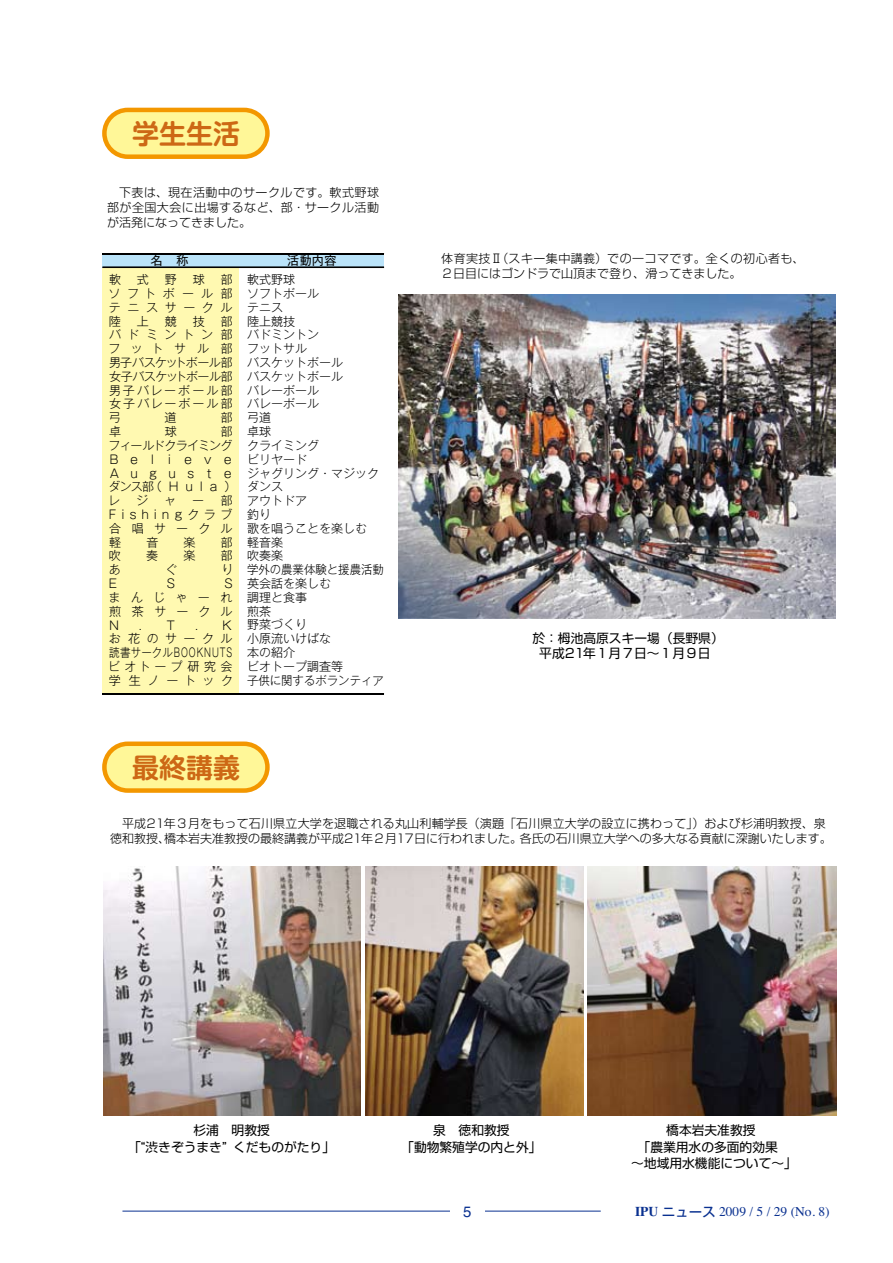
<style>
.page{position:relative;width:893px;height:1263px;background:#fff}
.page>*{position:absolute;margin:0;border:0;box-sizing:border-box;transform-origin:0 0}
.t1{font:27px "Shin M Go Pro De Bold 90 pv RKSJ H";color:#cd6815}
.t2{font:15px "Helvetica";color:#0a3190}
.t3{font:13.5px "Times";color:#0a3190}
.t4{font:12.75px/16.5px "Shin Go Pr 6 Regular 90 pv RKSJ H";color:#000;text-align:center}
.t5{font:12px/13.8px "Gothic MB101 Pr 6 Light 90 pv RKSJ H";color:#000;text-align:justify}
.t6{font:12px/15px "Shin Go Pr 6 Light 90 pv RKSJ H";letter-spacing:.015em;color:#000}
.t7{font:12px "Gothic MB101 Pr 6 Regular 90 pv RKSJ H";color:#000}
.s1{font-weight:700}
.s2{font-family:"Gothic MB101 Pr 6 Medium 90 pv RKSJ H"}
</style>
<div class="page">
<hr style="left:122px;top:1211px;width:479px;height:1px;background:#0a3190">
<div style="left:450px;top:1208px;width:35px;height:6px;background:#fff"></div>
<div style="left:104px;top:110px;width:163px;height:47px;background:#fff798;border-radius:23px"></div>
<div style="left:102px;top:108px;width:168px;height:51px;border:4px solid #f39700;border-radius:23px"></div>
<div style="left:104px;top:744px;width:163px;height:46px;background:#fff798;border-radius:23px"></div>
<div style="left:102px;top:741px;width:168px;height:52px;border:4px solid #f39700;border-radius:23px"></div>
<img style="left:399px;top:295px;width:437px;height:323px">
<div style="left:102px;top:254px;width:282px;height:14px;background:#bae3f9"></div>
<div style="left:102px;top:268px;width:137px;height:426px;background:#fff9b1"></div>
<hr style="left:102px;top:253px;width:282px;height:1px;background:#000">
<hr style="left:102px;top:254px;width:282px;height:1px;background:#000">
<hr style="left:102px;top:267px;width:282px;height:1px;background:#000">
<hr style="left:102px;top:694px;width:282px;height:1px;background:#000">
<img style="left:103px;top:866px;width:258px;height:249px">
<img style="left:366px;top:866px;width:217px;height:249px">
<img style="left:588px;top:866px;width:249px;height:249px">
<h1 class="t1" style="left:132px;top:112px;width:110px">学生生活</h1>
<p class="t6" style="left:107px;top:184px;width:273px;text-align:justify;text-indent:12px">下表は、現在活動中のサークルです。軟式野球部が全国大会に出場するなど、部・サークル活動が活発になってきました。</p>
<p class="t7" style="left:151px;top:251px;width:39px">名　称</p>
<p class="t5" style="left:109px;top:272px;width:14px">軟</p>
<p class="t5" style="left:137px;top:272px;width:14px">式</p>
<p class="t5" style="left:165px;top:272px;width:14px">野</p>
<p class="t5" style="left:193px;top:272px;width:14px">球</p>
<p class="t5" style="left:109px;top:272px;width:126px;text-indent:112px">部ソフトボール部テニスサークル陸</p>
<p class="t5" style="left:137px;top:313px;width:14px">上</p>
<p class="t5" style="left:165px;top:313px;width:14px">競</p>
<p class="t5" style="left:193px;top:313px;width:14px">技</p>
<p class="t5" style="left:109px;top:313px;width:126px;text-indent:112px">部バドミントン部フットサル部男子バスケットボール部女子バスケットボール部男子バレーボール部女子バレーボール部弓</p>
<p class="t5" style="left:165px;top:410px;width:14px">道</p>
<p class="t5" style="left:221px;top:410px;width:14px">部</p>
<p class="t5" style="left:109px;top:424px;width:14px">卓</p>
<p class="t5" style="left:165px;top:424px;width:14px">球</p>
<p class="t5" style="left:108px;top:424px;width:130px;text-align:left;text-indent:113px">部フィールドクライミング<br>Ｂｅｌｉｅｖｅ<br>Ａｕｇｕｓｔｅダンス部（ H u l a ）レ</p>
<p class="t5" style="left:136px;top:493px;width:14px">ジ</p>
<p class="t5" style="left:164px;top:493px;width:14px">ャ</p>
<p class="t5" style="left:192px;top:493px;width:14px">ー</p>
<p class="t5" style="left:109px;top:493px;width:125px;text-indent:112px">部Fishingクラブ合唱サークル軽</p>
<p class="t5" style="left:146px;top:534px;width:14px">音</p>
<p class="t5" style="left:184px;top:534px;width:14px">楽</p>
<p class="t5" style="left:221px;top:534px;width:14px">部</p>
<p class="t5" style="left:109px;top:548px;width:14px">吹</p>
<p class="t5" style="left:146px;top:548px;width:14px">奏</p>
<p class="t5" style="left:184px;top:548px;width:14px">楽</p>
<p class="t5" style="left:221px;top:548px;width:14px">部</p>
<p class="t5" style="left:109px;top:562px;width:14px">あ</p>
<p class="t5" style="left:165px;top:562px;width:14px">ぐ</p>
<p class="t5" style="left:222px;top:562px;width:14px">り</p>
<p class="t5" style="left:109px;top:576px;width:10px">E</p>
<p class="t5" style="left:167px;top:576px;width:10px">S</p>
<p class="t5" style="left:108px;top:576px;width:126px;text-indent:116px">Sまんじゃーれ煎茶サークルＮ</p>
<p class="t5" style="left:108px;top:617px;width:127px;text-indent:87px">． Ｋお花のサークル読書サークルBOOKNUTSビオトープ研究会学生ノートック</p>
<p class="t5" style="left:139px;top:617px;width:39px">． Ｔ</p>
<p class="t7" style="left:287px;top:251px;width:51px">活動内容</p>
<p class="t5" style="left:247px;top:272px;width:138px;text-align:left">軟式野球<br>ソフトボール<br>テニス<br>陸上競技<br>バドミントン<br>フットサル<br>バスケットボール<br>バスケットボール<br>バレーボール<br>バレーボール<br>弓道<br>卓球<br>クライミング<br>ビリヤード<br>ジャグリング・マジックダンス<br>アウトドア<br>釣り<br>歌を唱うことを楽しむ<br>軽音楽<br>吹奏楽<br>学外の農業体験と援農活動英会話を楽しむ<br>調理と食事<br>煎茶<br>野菜づくり<br>小原流いけばな<br>本の紹介<br>ビオトープ調査等<br>子供に関するボランティア</p>
<h1 class="t1" style="left:132px;top:746px;width:110px">最終講義</h1>
<p class="t6" style="left:441px;top:250px;width:365px">体育実技Ⅱ（スキー集中講義）での一コマです。全くの初心者も、<br>２日目にはゴンドラで山頂まで登り、滑ってきました。</p>
<p class="t4" style="left:532px;top:629px;width:193px;line-height:15px">於：栂池高原スキー場（長野県）平成２１年１月７日～１月９日</p>
<p class="t6" style="left:110px;top:815px;width:723px">　平成２１年３月をもって石川県立大学を退職される丸山利輔学長（演題「石川県立大学の設立に携わって」）および杉浦明教授、泉徳和教授、橋本岩夫准教授の最終講義が平成２１年２月１７日に行われました。各氏の石川県立大学への多大なる貢献に深謝いたします。</p>
<p class="t4" style="left:128px;top:1121px;width:209px">杉浦　明教授<br>「“渋きぞうまき” くだものがたり」</p>
<p class="t4" style="left:401px;top:1121px;width:142px">泉　徳和教授<br>「動物繁殖学の内と外」</p>
<p class="t4" style="left:666px;top:1121px;width:91px">橋本岩夫准教授</p>
<p class="t4" style="left:638px;top:1137px;width:142px">「農業用水の多面的効果</p>
<p class="t4" style="left:631px;top:1154px;width:167px">～地域用水機能について～」</p>
<p class="t2" style="left:463px;top:1200px;width:10px">5</p>
<p class="t3" style="left:635px;top:1199px;width:196px"><span class="s1">IPU</span> <span class="s2">ニュース</span> 2009 / 5 / 29 (No. 8)</p>
</div>
